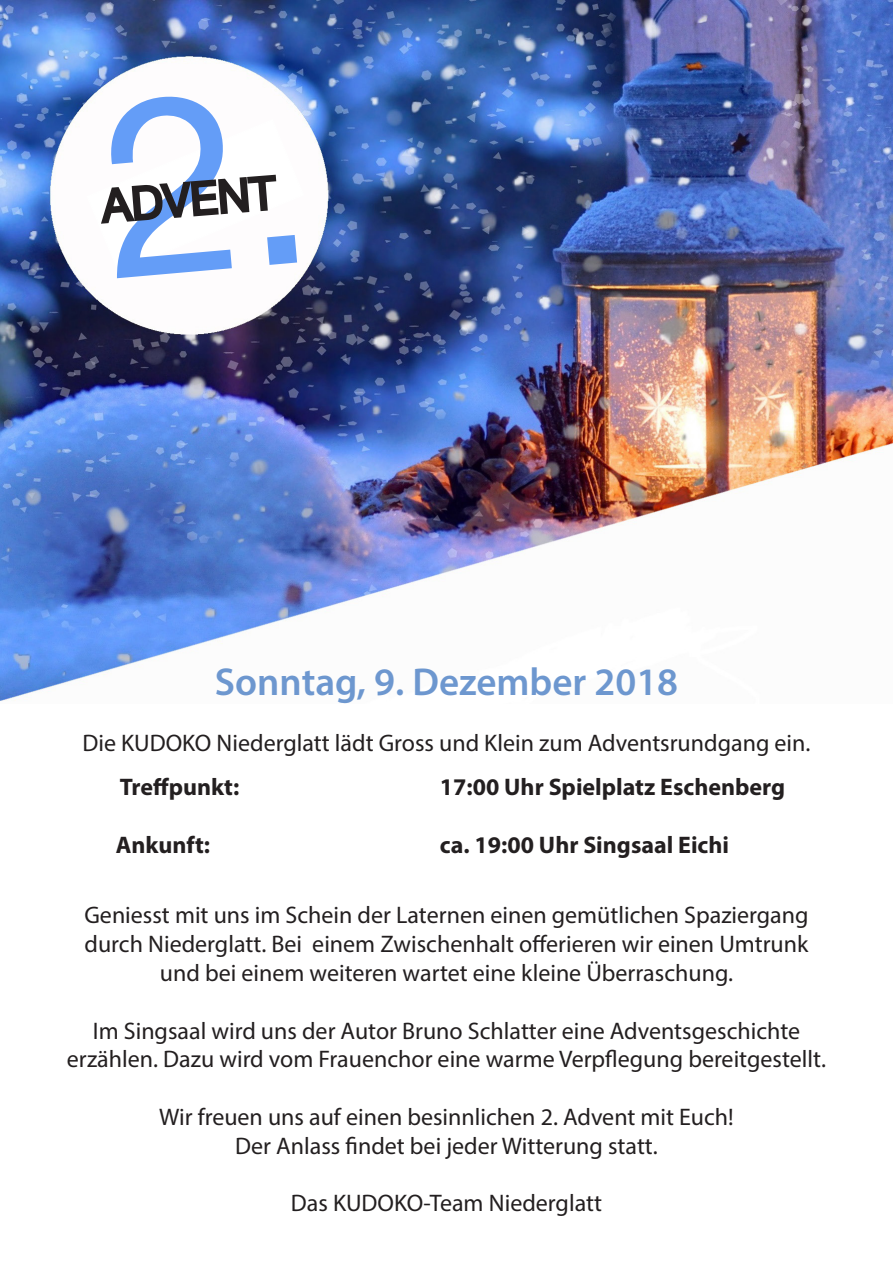
<style>
.page{position:relative;width:893px;height:1263px;background:#fff}
.page>*{position:absolute;margin:0;border:0;box-sizing:border-box;transform-origin:0 0}
.t1{font:45px "Helvetica Neue";color:#231f20}
.t2{font:600 39px "Myriad Pro";color:#6d97cf}
.t3{font:24px/28.8px "Myriad Pro";color:#231f20}
.t4{font:700 24px "Myriad Pro";color:#231f20}
</style>
<div class="page">
<img style="left:0;top:0;width:893px;height:701px">
<svg style="left:85px;top:92px;width:220px;height:186px"></svg>
<p class="t1" style="left:99px;top:174px;width:176px;rotate:-5deg">ADVENT</p>
<p class="t2" style="left:215px;top:657px;width:465px">Sonntag, 9. Dezember 2018</p>
<p class="t3" style="left:83px;top:728px;width:729px">Die KUDOKO Niederglatt lädt Gross und Klein zum Adventsrundgang ein.</p>
<p class="t4" style="left:120px;top:771px;width:121px">Treffpunkt:</p>
<p class="t4" style="left:440px;top:771px;width:347px">17:00 Uhr Spielplatz Eschenberg</p>
<p class="t4" style="left:116px;top:829px;width:96px">Ankunft:</p>
<p class="t4" style="left:440px;top:829px;width:291px">ca. 19:00 Uhr Singsaal Eichi</p>
<p class="t3" style="left:84px;top:900px;width:726px">Geniesst mit uns im Schein der Laternen einen gemütlichen Spaziergang durch Niederglatt. Bei einem Zwischenhalt offerieren wir einen Umtrunk</p>
<p class="t3" style="left:160px;top:958px;width:575px">und bei einem weiteren wartet eine kleine Überraschung.</p>
<p class="t3" style="left:93px;top:1016px;width:709px">Im Singsaal wird uns der Autor Bruno Schlatter eine Adventsgeschichte</p>
<p class="t3" style="left:67px;top:1044px;width:760px">erzählen. Dazu wird vom Frauenchor eine warme Verpflegung bereitgestellt.</p>
<p class="t3" style="left:159px;top:1102px;width:576px">Wir freuen uns auf einen besinnlichen 2. Advent mit Euch!</p>
<p class="t3" style="left:235px;top:1131px;width:424px">Der Anlass findet bei jeder Witterung statt.</p>
<p class="t3" style="left:291px;top:1188px;width:313px">Das KUDOKO-Team Niederglatt</p>
</div>
